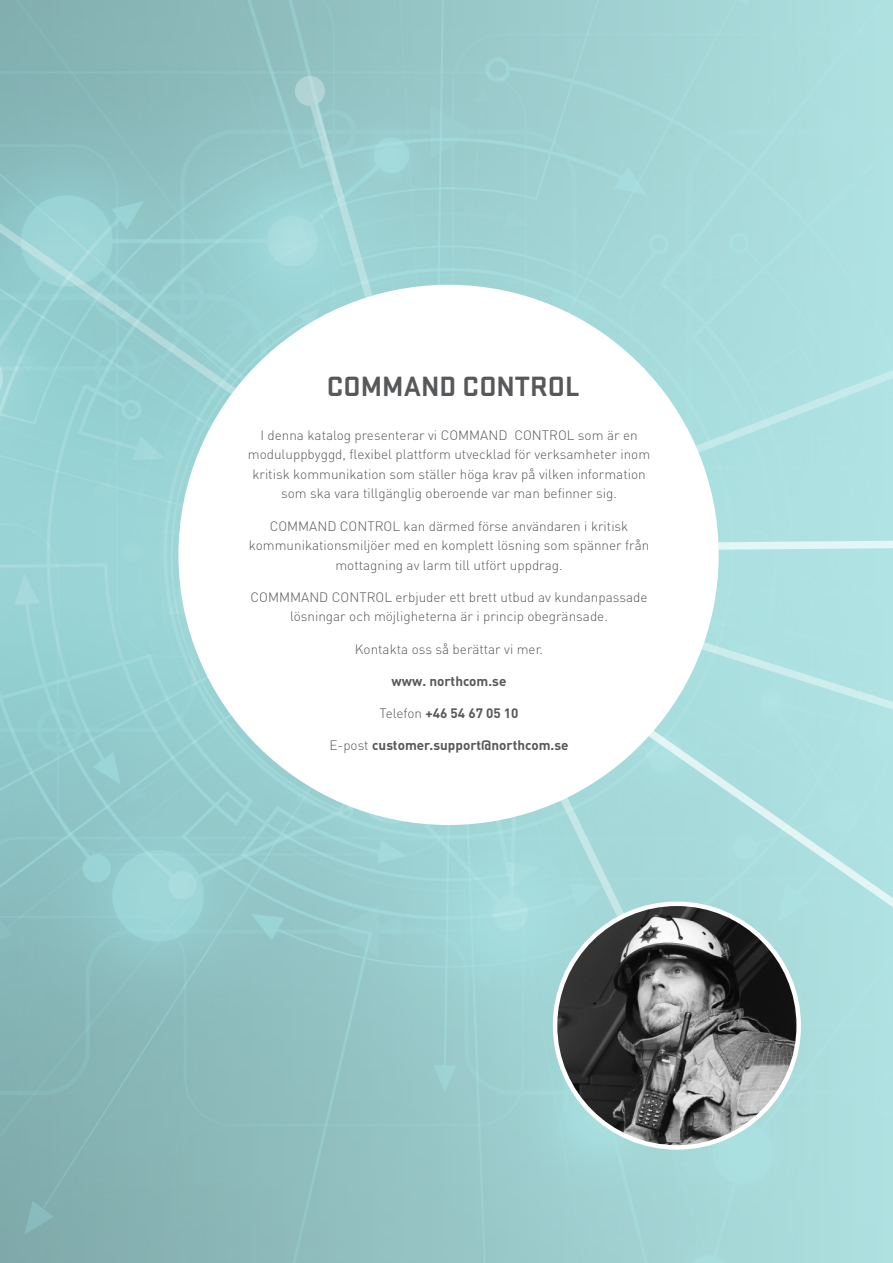
<style>
.page{position:relative;width:893px;height:1263px;background:#fff}
.page>*{position:absolute;margin:0;border:0;box-sizing:border-box;transform-origin:0 0}
.t1{font:700 28.95px "Stratum 2";color:#57585a}
.Preamble_11pkt{font:300 13.5px/19.5px "DIN Pro";color:#57585a;text-align:center}
.Preamble_11pkt-2{font:700 13.5px "DIN Pro";color:#57585a}
.s1{font-weight:300}
</style>
<div class="page">
<div style="left:717px;top:830px;width:176px;height:250px;background:#acdfdf"></div>
<svg style="left:674px;top:626px;width:219px;height:204px;background:#b2e2e2"></svg>
<svg style="left:511px;top:703px;width:206px;height:399px"></svg>
<img style="left:555px;top:904px;width:244px;height:243px;border-radius:122px">
<svg style="left:0;top:183px;width:301px;height:284px;background:#a2d4d5"></svg>
<svg style="left:718px;top:534px;width:175px;height:20px;background:#c2e8e9"></svg>
<svg style="left:301px;top:82px;width:145px;height:247px;background:#a8d6d6"></svg>
<svg style="left:293px;top:74px;width:34px;height:34px"></svg>
<svg style="left:587px;top:323px;width:306px;height:183px"></svg>
<p class="t1" style="left:327px;top:366px;width:254px">COMMAND CONTROL</p>
<p class="Preamble_11pkt" style="left:248px;top:425px;width:404px">I denna katalog presenterar vi COMMAND CONTROL som är en moduluppbyggd, flexibel plattform utvecklad för verksamheter inom kritisk kommunikation som ställer höga krav på vilken information som ska vara tillgänglig oberoende var man befinner sig.</p>
<p class="Preamble_11pkt" style="left:249px;top:515px;width:402px">COMMAND CONTROL kan därmed förse användaren i kritisk kommunikationsmiljöer med en komplett lösning som spänner från mottagning av larm till utfört uppdrag.</p>
<p class="Preamble_11pkt" style="left:251px;top:587px;width:398px">COMMMAND CONTROL erbjuder ett brett utbud av kundanpassade lösningar och möjligheterna är i princip obegränsade.</p>
<p class="Preamble_11pkt" style="left:355px;top:638px;width:190px">Kontakta oss så berättar vi mer.</p>
<p class="Preamble_11pkt-2" style="left:392px;top:672px;width:116px">www. northcom.se</p>
<p class="Preamble_11pkt-2" style="left:379px;top:704px;width:141px"><span class="s1">Telefon</span> +46 54 67 05 10</p>
<p class="Preamble_11pkt-2" style="left:330px;top:736px;width:240px"><span class="s1">E-post</span> customer.support@northcom.se</p>
</div>
